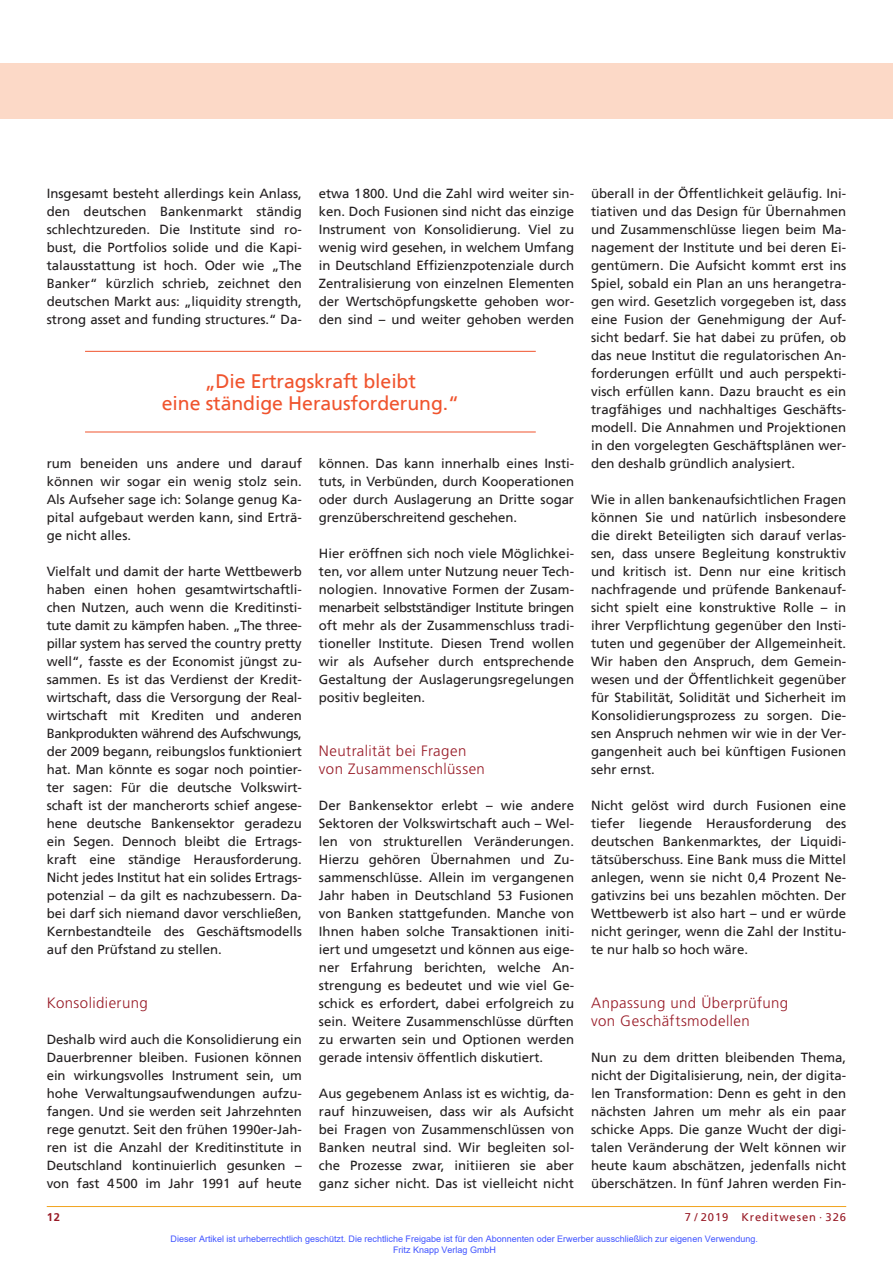
<style>
.page{position:relative;width:893px;height:1263px;background:#fff}
.page>*{position:absolute;margin:0;border:0;box-sizing:border-box;transform-origin:0 0}
.t1{font:19.5px/22.5px "Frutiger";letter-spacing:-.005em;color:#f0542e;text-align:center}
.t2{font:300 15px/18px "Frutiger";letter-spacing:.03em;color:#981a26}
.t3{font:13.2px/18px "Frutiger";color:#231f20;text-align:justify}
.t4{font:11.25px "Frutiger";letter-spacing:.08em;color:#981a26}
.t5{font:700 11.25px "Frutiger";color:#981a26}
.t6{font:9px/10.8px "Arial";color:#4054ff}
</style>
<div class="page">
<hr style="left:47px;top:1206px;width:799px;height:1px;background:#f1a31e">
<div style="left:0;top:64px;width:893px;height:55px;background:#fcd9c7"></div>
<hr style="left:85px;top:351px;width:451px;height:1px;background:#f0542e">
<hr style="left:85px;top:432px;width:451px;height:1px;background:#f0542e">
<p class="t3" style="left:47px;top:185px;width:257px">Insgesamt besteht allerdings kein Anlass, den deutschen Bankenmarkt ständig schlechtzureden. Die Institute sind ro&shy;bust, die Portfolios solide und die Kapi&shy;talausstattung ist hoch. Oder wie „The Banker“ kürzlich schrieb, zeichnet den deutschen Markt aus: „liquidity strength, strong asset and funding structures.“ Da-</p>
<p class="t3" style="left:319px;top:185px;width:257px">etwa 1800. Und die Zahl wird weiter sin&shy;ken. Doch Fusionen sind nicht das einzige Instrument von Konsolidierung. Viel zu wenig wird gesehen, in welchem Umfang in Deutschland Effizienzpotenziale durch Zentralisierung von einzelnen Elementen der Wertschöpfungskette gehoben wor&shy;den sind – und weiter gehoben werden</p>
<h1 class="t1" style="left:162px;top:371px;width:299px">„Die Ertragskraft bleibt<br>eine ständige Herausforderung.“</h1>
<p class="t3" style="left:47px;top:455px;width:257px">rum beneiden uns andere und darauf können wir sogar ein wenig stolz sein.<br>Als Aufseher sage ich: Solange genug Ka&shy;pital aufgebaut werden kann, sind Erträ&shy;ge nicht alles.</p>
<p class="t3" style="left:47px;top:563px;width:257px">Vielfalt und damit der harte Wettbewerb haben einen hohen gesamtwirtschaftli&shy;chen Nutzen, auch wenn die Kreditinsti&shy;tute damit zu kämpfen haben. „The three&shy;pillar system has served the country pretty well“, fasste es der Economist jüngst zu&shy;sammen. Es ist das Verdienst der Kredit&shy;wirtschaft, dass die Versorgung der Real&shy;wirtschaft mit Krediten und anderen Bankprodukten während des Aufschwungs, der 2009 begann, reibungslos funktioniert hat. Man könnte es sogar noch pointier&shy;ter sagen: Für die deutsche Volkswirt&shy;schaft ist der mancherorts schief angese&shy;hene deutsche Bankensektor geradezu ein Segen. Dennoch bleibt die Ertrags&shy;kraft eine ständige Herausforderung.<br>Nicht jedes Institut hat ein solides Ertrags&shy;potenzial – da gilt es nachzubessern. Da&shy;bei darf sich niemand davor verschließen, Kernbestandteile des Geschäftsmodells auf den Prüfstand zu stellen.</p>
<p class="t2" style="left:47px;top:994px;width:103px">Konsolidierung</p>
<p class="t3" style="left:47px;top:1031px;width:257px">Deshalb wird auch die Konsolidierung ein Dauerbrenner bleiben. Fusionen können ein wirkungsvolles Instrument sein, um hohe Verwaltungsaufwendungen aufzu&shy;fangen. Und sie werden seit Jahrzehnten rege genutzt. Seit den frühen 1990er-Jah&shy;ren ist die Anzahl der Kreditinstitute in Deutschland kontinuierlich gesunken – von fast 4500 im Jahr 1991 auf heute</p>
<p class="t3" style="left:319px;top:455px;width:257px">können. Das kann innerhalb eines Insti&shy;tuts, in Verbünden, durch Kooperationen oder durch Auslagerung an Dritte sogar grenzüberschreitend geschehen.</p>
<p class="t3" style="left:319px;top:545px;width:257px">Hier eröffnen sich noch viele Möglichkei&shy;ten, vor allem unter Nutzung neuer Tech&shy;nologien. Innovative Formen der Zusam&shy;menarbeit selbstständiger Institute bringen oft mehr als der Zusammenschluss tradi&shy;tioneller Institute. Diesen Trend wollen wir als Aufseher durch entsprechende Gestaltung der Auslagerungsregelungen positiv begleiten.</p>
<p class="t2" style="left:319px;top:742px;width:168px">Neutralität bei Fragen von Zusammenschlüssen</p>
<p class="t3" style="left:319px;top:797px;width:257px">Der Bankensektor erlebt – wie andere Sektoren der Volkswirtschaft auch – Wel&shy;len von strukturellen Veränderungen.<br>Hierzu gehören Übernahmen und Zu&shy;sammenschlüsse. Allein im vergangenen Jahr haben in Deutschland 53 Fusionen von Banken stattgefunden. Manche von Ihnen haben solche Transaktionen initi&shy;iert und umgesetzt und können aus eige&shy;ner Erfahrung berichten, welche An&shy;strengung es bedeutet und wie viel Ge&shy;schick es erfordert, dabei erfolgreich zu sein. Weitere Zusammenschlüsse dürften zu erwarten sein und Optionen werden gerade intensiv öffentlich diskutiert.</p>
<p class="t3" style="left:319px;top:1085px;width:257px">Aus gegebenem Anlass ist es wichtig, da&shy;rauf hinzuweisen, dass wir als Aufsicht bei Fragen von Zusammenschlüssen von Banken neutral sind. Wir begleiten sol&shy;che Prozesse zwar, initiieren sie aber ganz sicher nicht. Das ist vielleicht nicht</p>
<p class="t3" style="left:591px;top:185px;width:257px">überall in der Öffentlichkeit geläufig. Ini&shy;tiativen und das Design für Übernahmen und Zusammenschlüsse liegen beim Ma&shy;nagement der Institute und bei deren Ei&shy;gentümern. Die Aufsicht kommt erst ins Spiel, sobald ein Plan an uns herangetra&shy;gen wird. Gesetzlich vorgegeben ist, dass eine Fusion der Genehmigung der Auf&shy;sicht bedarf. Sie hat dabei zu prüfen, ob das neue Institut die regulatorischen An&shy;forderungen erfüllt und auch perspekti&shy;visch erfüllen kann. Dazu braucht es ein tragfähiges und nachhaltiges Geschäfts&shy;modell. Die Annahmen und Projektionen in den vorgelegten Geschäftsplänen wer&shy;den deshalb gründlich analysiert.</p>
<p class="t3" style="left:591px;top:491px;width:257px">Wie in allen bankenaufsichtlichen Fragen können Sie und natürlich insbesondere die direkt Beteiligten sich darauf verlas&shy;sen, dass unsere Begleitung konstruktiv und kritisch ist. Denn nur eine kritisch nachfragende und prüfende Bankenauf&shy;sicht spielt eine konstruktive Rolle – in ihrer Verpflichtung gegenüber den Insti&shy;tuten und gegenüber der Allgemeinheit.<br>Wir haben den Anspruch, dem Gemein&shy;wesen und der Öffentlichkeit gegenüber für Stabilität, Solidität und Sicherheit im Konsolidierungsprozess zu sorgen. Die&shy;sen Anspruch nehmen wir wie in der Ver&shy;gangenheit auch bei künftigen Fusionen sehr ernst.</p>
<p class="t3" style="left:591px;top:797px;width:257px">Nicht gelöst wird durch Fusionen eine tiefer liegende Herausforderung des deutschen Bankenmarktes, der Liquidi&shy;tätsüberschuss. Eine Bank muss die Mittel anlegen, wenn sie nicht 0,4 Prozent Ne&shy;gativzins bei uns bezahlen möchten. Der Wettbewerb ist also hart – und er würde nicht geringer, wenn die Zahl der Institu&shy;te nur halb so hoch wäre.</p>
<p class="t2" style="left:591px;top:994px;width:199px">Anpassung und Überprüfung von Geschäftsmodellen</p>
<p class="t3" style="left:591px;top:1049px;width:257px">Nun zu dem dritten bleibenden Thema, nicht der Digitalisierung, nein, der digita&shy;len Transformation: Denn es geht in den nächsten Jahren um mehr als ein paar schicke Apps. Die ganze Wucht der digi&shy;talen Veränderung der Welt können wir heute kaum abschätzen, jedenfalls nicht überschätzen. In fünf Jahren werden Fin-</p>
<p class="t5" style="left:47px;top:1211px;width:15px">12</p>
<p class="t4" style="left:685px;top:1211px;width:163px">7 / 2019 Kreditwesen · 326</p>
<p class="t6" style="left:393px;top:1233px;width:366px;text-indent:-223px">Dieser Artikel ist urheberrechtlich geschützt. Die rechtliche Freigabe ist für den Abonnenten oder Erwerber ausschließlich zur eigenen Verwendung.<br>Fritz Knapp Verlag GmbH</p>
</div>
